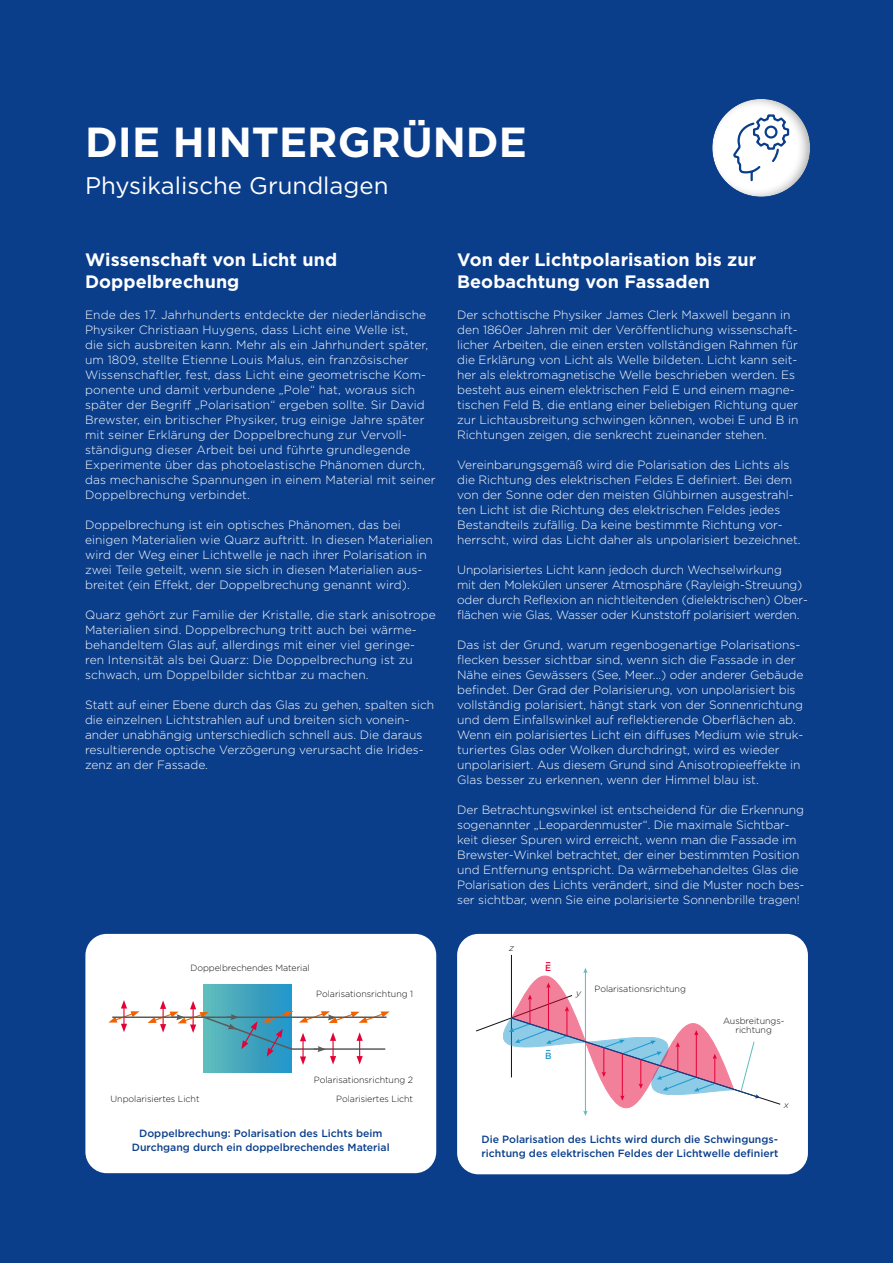
<style>
.page{position:relative;width:893px;height:1263px;background:#0a3e8b}
.page>*{position:absolute;margin:0;border:0;box-sizing:border-box;transform-origin:0 0}
.t1{font:700 42px "Gotham";color:#fff}
.t2{font:24px "Gotham";color:#fff}
.t3{font:700 18px/21.6px "Gotham";letter-spacing:.005em;color:#fff}
.t4{font:300 12px/15px "Gotham";color:#fff}
.t5{font:500 10.5px/14.4px "Gotham";color:#0a3e8b}
.t6{font:300 9px/9px "Gotham";letter-spacing:-.005em;color:#11110f;text-align:center}
.t7{font:italic 300 9px "Gotham";color:#11110f}
.t8{font:500 9px "Gotham";color:#e50036}
.t9{font:500 9px "Gotham";color:#1c98ce}
</style>
<div class="page">
<div style="left:457px;top:934px;width:351px;height:240px;background:#fff;border-radius:21px"></div>
<hr style="left:511px;top:955px;width:1px;height:122px;background:#11110f">
<svg style="left:476px;top:962px;width:305px;height:154px"></svg>
<div style="left:711px;top:98px;width:102px;height:100px;background:#11110f;opacity:.35"></div>
<div style="left:85px;top:934px;width:351px;height:239px;background:#fff;border-radius:21px"></div>
<div style="left:204px;top:984px;width:88px;height:89px;background:linear-gradient(to right,#61bab9,#2292c7)"></div>
<svg style="left:108px;top:1000px;width:32px;height:32px"></svg>
<svg style="left:148px;top:1000px;width:242px;height:65px"></svg>
<hr style="left:112px;top:1016px;width:275px;height:2px;background:#5a5c5b">
<svg style="left:732px;top:113px;width:58px;height:69px;background:#dae1ed"></svg>
<h1 class="t1" style="left:85px;top:114px;width:443px">DIE HINTERGRÜNDE</h1>
<h2 class="t2" style="left:85px;top:170px;width:305px">Physikalische Grundlagen</h2>
<h3 class="t3" style="left:85px;top:249px;width:254px">Wissenschaft von Licht und<br>Doppelbrechung</h3>
<p class="t4" style="left:85px;top:307px;width:352px">Ende des 17. Jahrhunderts entdeckte der niederländische Physiker Christiaan Huygens, dass Licht eine Welle ist,<br>die sich ausbreiten kann. Mehr als ein Jahrhundert später, um 1809, stellte Etienne Louis Malus, ein französischer Wissenschaftler, fest, dass Licht eine geometrische Kom&shy;ponente und damit verbundene „Pole“ hat, woraus sich später der Begriff „Polarisation“ ergeben sollte. Sir David Brewster, ein britischer Physiker, trug einige Jahre später mit seiner Erklärung der Doppelbrechung zur Vervoll&shy;ständigung dieser Arbeit bei und führte grundlegende Experimente über das photoelastische Phänomen durch, das mechanische Spannungen in einem Material mit seiner Doppelbrechung verbindet.</p>
<p class="t4" style="left:85px;top:517px;width:349px">Doppelbrechung ist ein optisches Phänomen, das bei einigen Materialien wie Quarz auftritt. In diesen Materialien wird der Weg einer Lichtwelle je nach ihrer Polarisation in zwei Teile geteilt, wenn sie sich in diesen Materialien aus&shy;breitet (ein Effekt, der Doppelbrechung genannt wird).</p>
<p class="t4" style="left:85px;top:607px;width:352px">Quarz gehört zur Familie der Kristalle, die stark anisotrope Materialien sind. Doppelbrechung tritt auch bei wärme&shy;behandeltem Glas auf, allerdings mit einer viel geringe&shy;ren Intensität als bei Quarz: Die Doppelbrechung ist zu schwach, um Doppelbilder sichtbar zu machen.</p>
<p class="t4" style="left:85px;top:697px;width:351px">Statt auf einer Ebene durch das Glas zu gehen, spalten sich die einzelnen Lichtstrahlen auf und breiten sich vonein&shy;ander unabhängig unterschiedlich schnell aus. Die daraus resultierende optische Verzögerung verursacht die Irides&shy;zenz an der Fassade.</p>
<p class="t6" style="left:190px;top:963px;width:121px">Doppelbrechendes Material</p>
<p class="t6" style="left:316px;top:989px;width:98px">Polarisationsrichtung 1</p>
<p class="t6" style="left:314px;top:1075px;width:101px">Polarisationsrichtung 2</p>
<p class="t6" style="left:111px;top:1094px;width:91px">Unpolarisiertes Licht</p>
<p class="t6" style="left:336px;top:1094px;width:78px">Polarisiertes Licht</p>
<p class="t5" style="left:132px;top:1126px;width:259px;text-align:center">Doppelbrechung: Polarisation des Lichts beim<br>Durchgang durch ein doppelbrechendes Material</p>
<h3 class="t3" style="left:457px;top:249px;width:301px">Von der Lichtpolarisation bis zur<br>Beobachtung von Fassaden</h3>
<p class="t4" style="left:457px;top:307px;width:343px">Der schottische Physiker James Clerk Maxwell begann in den 1860er Jahren mit der Veröffentlichung wissenschaft&shy;licher Arbeiten, die einen ersten vollständigen Rahmen für die Erklärung von Licht als Welle bildeten. Licht kann seit&shy;her als elektromagnetische Welle beschrieben werden. Es besteht aus einem elektrischen Feld E und einem magne&shy;tischen Feld B, die entlang einer beliebigen Richtung quer zur Lichtausbreitung schwingen können, wobei E und B in Richtungen zeigen, die senkrecht zueinander stehen.</p>
<p class="t4" style="left:457px;top:457px;width:345px">Vereinbarungsgemäß wird die Polarisation des Lichts als die Richtung des elektrischen Feldes E definiert. Bei dem von der Sonne oder den meisten Glühbirnen ausgestrahl&shy;ten Licht ist die Richtung des elektrischen Feldes jedes Bestandteils zufällig. Da keine bestimmte Richtung vor&shy;herrscht, wird das Licht daher als unpolarisiert bezeichnet.</p>
<p class="t4" style="left:457px;top:562px;width:352px">Unpolarisiertes Licht kann jedoch durch Wechselwirkung<br>mit den Molekülen unserer Atmosphäre (Rayleigh-Streuung) oder durch Reflexion an nichtleitenden (dielektrischen) Ober&shy;flächen wie Glas, Wasser oder Kunststoff polarisiert werden.</p>
<p class="t4" style="left:457px;top:637px;width:348px">Das ist der Grund, warum regenbogenartige Polarisations&shy;flecken besser sichtbar sind, wenn sich die Fassade in der Nähe eines Gewässers (See, Meer...) oder anderer Gebäude befindet. Der Grad der Polarisierung, von unpolarisiert bis vollständig polarisiert, hängt stark von der Sonnenrichtung und dem Einfallswinkel auf reflektierende Oberflächen ab.<br>Wenn ein polarisiertes Licht ein diffuses Medium wie struk&shy;turiertes Glas oder Wolken durchdringt, wird es wieder unpolarisiert. Aus diesem Grund sind Anisotropieeffekte in Glas besser zu erkennen, wenn der Himmel blau ist.</p>
<p class="t4" style="left:457px;top:802px;width:349px">Der Betrachtungswinkel ist entscheidend für die Erkennung sogenannter „Leopardenmuster“. Die maximale Sichtbar&shy;keit dieser Spuren wird erreicht, wenn man die Fassade im Brewster-Winkel betrachtet, der einer bestimmten Position und Entfernung entspricht. Da wärmebehandeltes Glas die Polarisation des Lichts verändert, sind die Muster noch bes&shy;ser sichtbar, wenn Sie eine polarisierte Sonnenbrille tragen!</p>
<p class="t7" style="left:509px;top:942px;width:6px">z</p>
<p class="t8" style="left:545px;top:962px;width:8px">E</p>
<p class="t9" style="left:545px;top:1050px;width:8px">B</p>
<p class="t7" style="left:576px;top:987px;width:7px">y</p>
<p class="t6" style="left:594px;top:984px;width:93px">Polarisationsrichtung</p>
<p class="t6" style="left:723px;top:1016px;width:63px">Ausbreitungs&shy;richtung</p>
<p class="t7" style="left:784px;top:1099px;width:7px">x</p>
<p class="t5" style="left:482px;top:1132px;width:298px">Die Polarisation des Lichts wird durch die Schwingungs&shy;richtung des elektrischen Feldes der Lichtwelle definiert</p>
</div>
